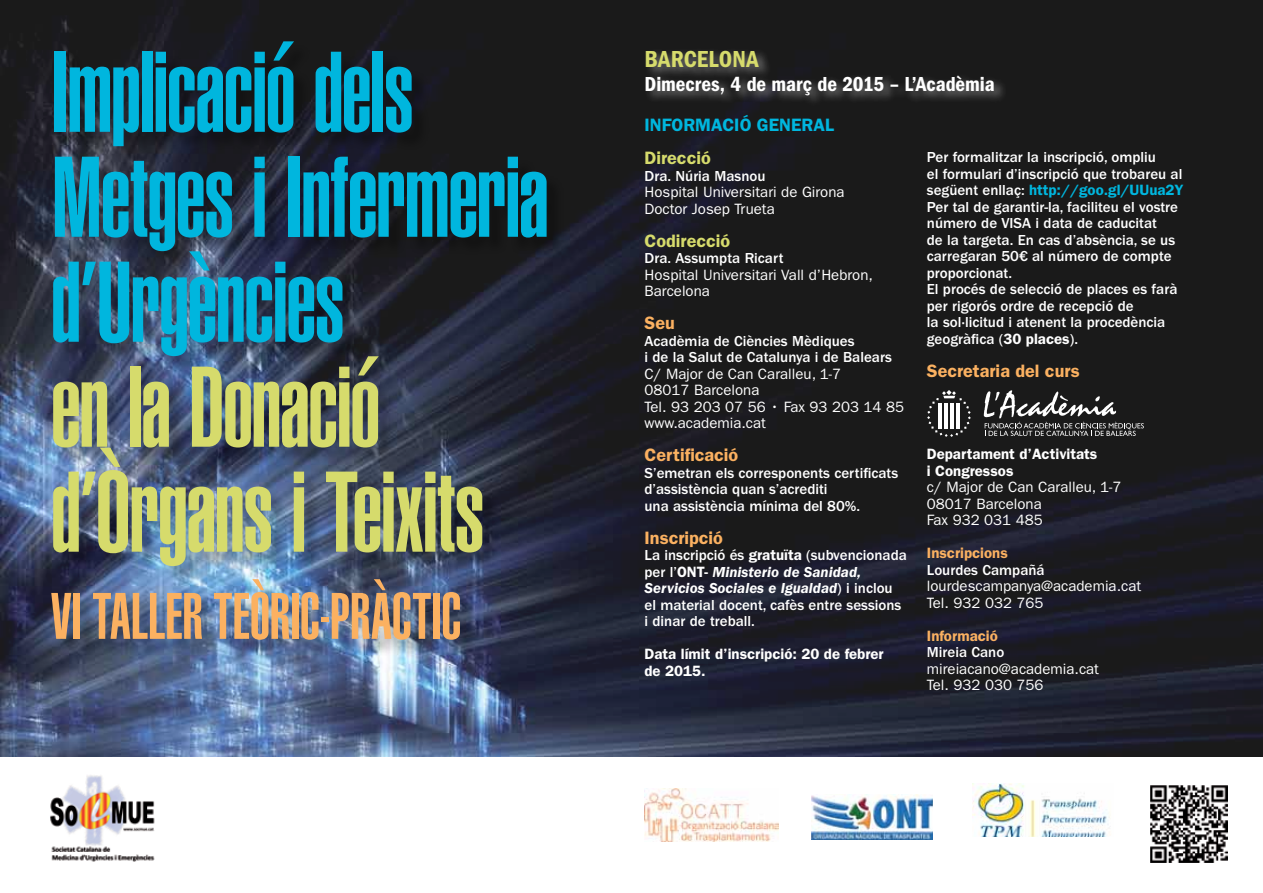
<style>
.page{position:relative;width:1263px;height:893px;background:#fff}
.page>*{position:absolute;margin:0;border:0;box-sizing:border-box;transform-origin:0 0}
.t1{font:112.5px/105px "Helvetica LT Std Ultra Comp";letter-spacing:-.015em;color:#00b6de;scale:.96 1}
.t2{font:112.5px/105px "Helvetica LT Std Ultra Comp";letter-spacing:-.015em;color:#d6db6c;scale:.96 1}
.t3{font:64.5px "Helvetica LT Std Ultra Comp";color:#fbb161;scale:.96 1}
.t4{font:24px "ITC Franklin Gothic Std Dm Cd";letter-spacing:.005em;color:#d6db6c}
.t5{font:21px "ITC Franklin Gothic Std Dm Cd";letter-spacing:-.005em;color:#fff}
.t6{font:600 18px "ITC Franklin Gothic Std";color:#fbb161}
.t7{font:600 18px "ITC Franklin Gothic Std";color:#d6db6c}
.t8{font:600 18px "ITC Franklin Gothic Std";color:#00b6de}
.t9{font:500 15px/16.5px "ITC Franklin Gothic Std";color:#fff}
.t10{font:15px/16.5px "ITC Franklin Gothic Std";color:#fff}
.t11{font:600 15px/16.5px "ITC Franklin Gothic Std";color:#fff}
.t12{font:600 15px "ITC Franklin Gothic Std";color:#fbb161}
.s1{font-weight:600}
.s2{font-weight:600;font-style:italic}
.s3{font-weight:600;color:#00b6de}
</style>
<div class="page">
<img style="left:0;top:0;width:1263px;height:757px">
<div style="left:54px;top:44px;width:511px;height:614px;background:#000;opacity:.3"></div>
<img style="left:811px;top:795px;width:122px;height:45px">
<img style="left:644px;top:788px;width:134px;height:54px">
<img style="left:972px;top:784px;width:138px;height:53px">
<img style="left:50px;top:775px;width:105px;height:87px">
<img style="left:1150px;top:785px;width:77px;height:77px">
<div style="left:644px;top:48px;width:364px;height:60px;background:#fff;opacity:.4"></div>
<svg style="left:984px;top:390px;width:160px;height:46px;background:#474747"></svg>
<svg style="left:927px;top:390px;width:44px;height:47px"></svg>
<h1 class="t1" style="left:51px;top:41px;width:520px">Implicació dels<br>Metges i Infermeria d’Urgències</h1>
<h1 class="t2" style="left:51px;top:356px;width:453px">en la Donació d’Òrgans i Teixits</h1>
<h2 class="t3" style="left:51px;top:579px;width:429px">VI TALLER TEÒRIC-PRÀCTIC</h2>
<h3 class="t4" style="left:644px;top:46px;width:116px">BARCELONA</h3>
<h3 class="t5" style="left:644px;top:73px;width:352px">Dimecres, 4 de març de 2015 – L’Acadèmia</h3>
<p class="t8" style="left:644px;top:115px;width:191px">INFORMACIÓ GENERAL</p>
<p class="t7" style="left:644px;top:148px;width:68px">Direcció</p>
<p class="t9" style="left:644px;top:168px;width:122px">Dra. Núria Masnou</p>
<p class="t10" style="left:644px;top:184px;width:202px">Hospital Universitari de Girona<br>Doctor Josep Trueta</p>
<p class="t7" style="left:644px;top:230px;width:87px">Codirecció</p>
<p class="t9" style="left:644px;top:250px;width:141px">Dra. Assumpta Ricart</p>
<p class="t10" style="left:644px;top:267px;width:230px">Hospital Universitari Vall d’Hebron,<br>Barcelona</p>
<p class="t6" style="left:644px;top:313px;width:32px">Seu</p>
<p class="t9" style="left:644px;top:333px;width:249px">Acadèmia de Ciències Mèdiques<br>i de la Salut de Catalunya i de Balears</p>
<p class="t10" style="left:644px;top:366px;width:261px">C/ Major de Can Caralleu, 1-7<br>08017 Barcelona<br>Tel. 93 203 07 56 • Fax 93 203 14 85 www.academia.cat</p>
<p class="t6" style="left:644px;top:445px;width:95px">Certificació</p>
<p class="t9" style="left:644px;top:465px;width:255px">S’emetran els corresponents certificats d’assistència quan s’acrediti<br>una assistència mínima del 80%.</p>
<p class="t6" style="left:644px;top:527px;width:80px">Inscripció</p>
<p class="t9" style="left:644px;top:547px;width:264px">La inscripció és <span class="s1">gratuïta</span> (subvencionada per l’<span class="s1">ONT-</span> <span class="s2">Ministerio de Sanidad, Servicios Sociales e Igualdad</span>) i inclou el material docent, cafès entre sessions i dinar de treball.</p>
<p class="t11" style="left:644px;top:646px;width:241px">Data límit d’inscripció: 20 de febrer de 2015.</p>
<p class="t9" style="left:927px;top:149px;width:258px">Per formalitzar la inscripció, ompliu<br>el formulari d’inscripció que trobareu al següent enllaç: <span class="s3">http://goo.gl/UUua2Y </span>Per tal de garantir-la, faciliteu el vostre número de VISA i data de caducitat<br>de la targeta. En cas d’absència, se us carregaran 50€ al número de compte proporcionat.<br>El procés de selecció de places es farà per rigorós ordre de recepció de<br>la sol·licitud i atenent la procedència geogràfica (<span class="s1">30 places</span>).</p>
<p class="t6" style="left:927px;top:360px;width:154px">Secretaria del curs</p>
<p class="t11" style="left:927px;top:446px;width:172px">Departament d’Activitats i Congressos</p>
<p class="t10" style="left:927px;top:479px;width:196px">c/ Major de Can Caralleu, 1-7<br>08017 Barcelona<br>Fax 932 031 485</p>
<p class="t12" style="left:927px;top:544px;width:82px">Inscripcions</p>
<p class="t9" style="left:927px;top:562px;width:119px">Lourdes Campañá</p>
<p class="t10" style="left:927px;top:578px;width:216px">lourdescampanya@academia.cat<br>Tel. 932 032 765</p>
<p class="t12" style="left:927px;top:627px;width:73px">Informació</p>
<p class="t9" style="left:927px;top:644px;width:79px">Mireia Cano</p>
<p class="t10" style="left:927px;top:661px;width:174px">mireiacano@academia.cat<br>Tel. 932 030 756</p>
</div>
